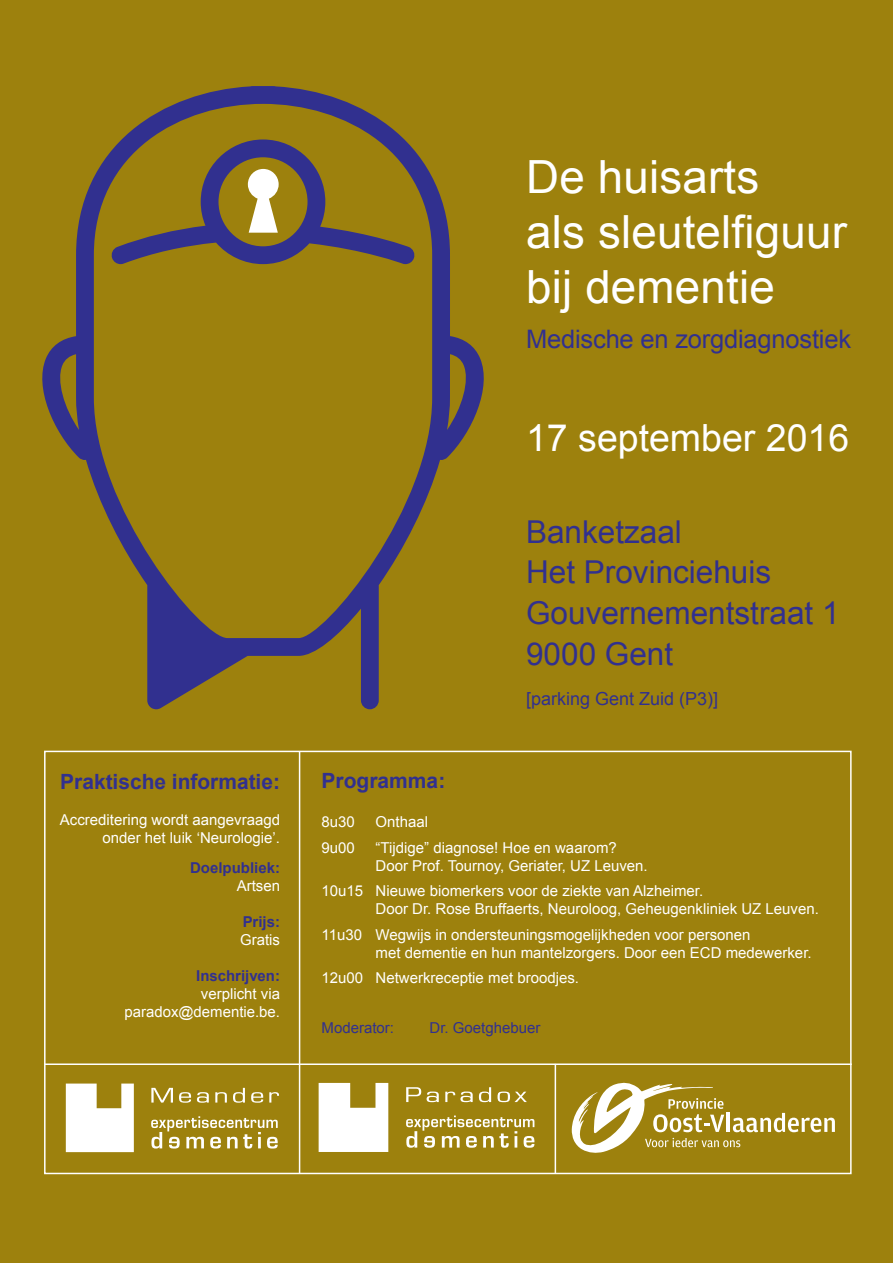
<style>
.page{position:relative;width:893px;height:1263px;background:#9d810d}
.page>*{position:absolute;margin:0;border:0;box-sizing:border-box;transform-origin:0 0}
.t1{font:45.75px/54.9px "Arial";letter-spacing:.005em;color:#fff}
.t2{font:37.5px "Arial";color:#fff}
.t3{font:31.5px/40.5px "Arial";color:#31308f}
.t4{font:25.5px "Arial";letter-spacing:-.01em;color:#31308f}
.t5{font:700 21px "Arial";color:#31308f}
.t6{font:18px "Arial";color:#31308f}
.t7{font:15px/18px "Arial";color:#fff}
.t8{font:700 15px "Arial";color:#31308f}
.t9{font:15px "Arial";color:#31308f}
</style>
<div class="page">
<div style="left:44px;top:751px;width:808px;height:423px;border:2px solid #fff"></div>
<svg style="left:319px;top:1083px;width:69px;height:69px;background:#f2eedf"></svg>
<svg style="left:406px;top:1087px;width:121px;height:15px"></svg>
<svg style="left:406px;top:1115px;width:128px;height:33px"></svg>
<hr style="left:299px;top:751px;width:1px;height:422px;background:#fff">
<hr style="left:555px;top:1064px;width:1px;height:109px;background:#fff">
<hr style="left:45px;top:1063px;width:807px;height:2px;background:#fff">
<svg style="left:572px;top:1082px;width:263px;height:71px"></svg>
<svg style="left:151px;top:1116px;width:127px;height:32px"></svg>
<svg style="left:66px;top:1083px;width:68px;height:69px;background:#f1eddd"></svg>
<svg style="left:151px;top:1088px;width:128px;height:15px"></svg>
<svg style="left:42px;top:86px;width:442px;height:623px"></svg>
<h3 class="t5" style="left:60px;top:767px;width:221px">Praktische informatie:</h3>
<p class="t7" style="left:60px;top:810px;width:222px;text-align:right">Accreditering wordt aangevraagd onder het luik ‘Neurologie’.</p>
<p class="t8" style="left:190px;top:858px;width:92px">Doelpubliek:</p>
<p class="t7" style="left:237px;top:877px;width:45px">Artsen</p>
<p class="t8" style="left:243px;top:912px;width:39px">Prijs:</p>
<p class="t7" style="left:240px;top:931px;width:41px">Gratis</p>
<p class="t8" style="left:196px;top:966px;width:85px">Inschrijven:</p>
<p class="t7" style="left:124px;top:985px;width:157px;text-align:right">verplicht via paradox@dementie.be.</p>
<h1 class="t1" style="left:526px;top:150px;width:322px">De huisarts<br>als sleutelfiguur bij dementie</h1>
<h3 class="t4" style="left:526px;top:322px;width:326px">Medische en zorgdiagnostiek</h3>
<h2 class="t2" style="left:526px;top:414px;width:325px">17 september 2016</h2>
<h3 class="t3" style="left:526px;top:512px;width:315px">Banketzaal<br>Het Provinciehuis<br>Gouvernementstraat 1<br>9000 Gent</h3>
<p class="t6" style="left:526px;top:687px;width:194px">[parking Gent Zuid (P3)]</p>
<h3 class="t5" style="left:322px;top:766px;width:125px">Programma:</h3>
<p class="t7" style="left:322px;top:813px;width:35px">8u30</p>
<p class="t7" style="left:376px;top:813px;width:54px">Onthaal</p>
<p class="t7" style="left:322px;top:839px;width:35px">9u00</p>
<p class="t7" style="left:376px;top:839px;width:274px">“Tijdige” diagnose! Hoe en waarom?<br>Door Prof. Tournoy, Geriater, UZ Leuven.</p>
<p class="t7" style="left:376px;top:882px;width:445px;text-indent:-54px">10u15 Nieuwe biomerkers voor de ziekte van Alzheimer.<br>Door Dr. Rose Bruffaerts, Neuroloog, Geheugenkliniek UZ Leuven.</p>
<p class="t7" style="left:376px;top:926px;width:438px;text-indent:-54px">11u30 Wegwijs in ondersteuningsmogelijkheden voor personen<br>met dementie en hun mantelzorgers. Door een ECD medewerker.</p>
<p class="t7" style="left:322px;top:969px;width:259px">12u00 Netwerkreceptie met broodjes.</p>
<p class="t9" style="left:322px;top:1018px;width:74px">Moderator:</p>
<p class="t9" style="left:430px;top:1018px;width:112px">Dr. Goetghebuer</p>
</div>
